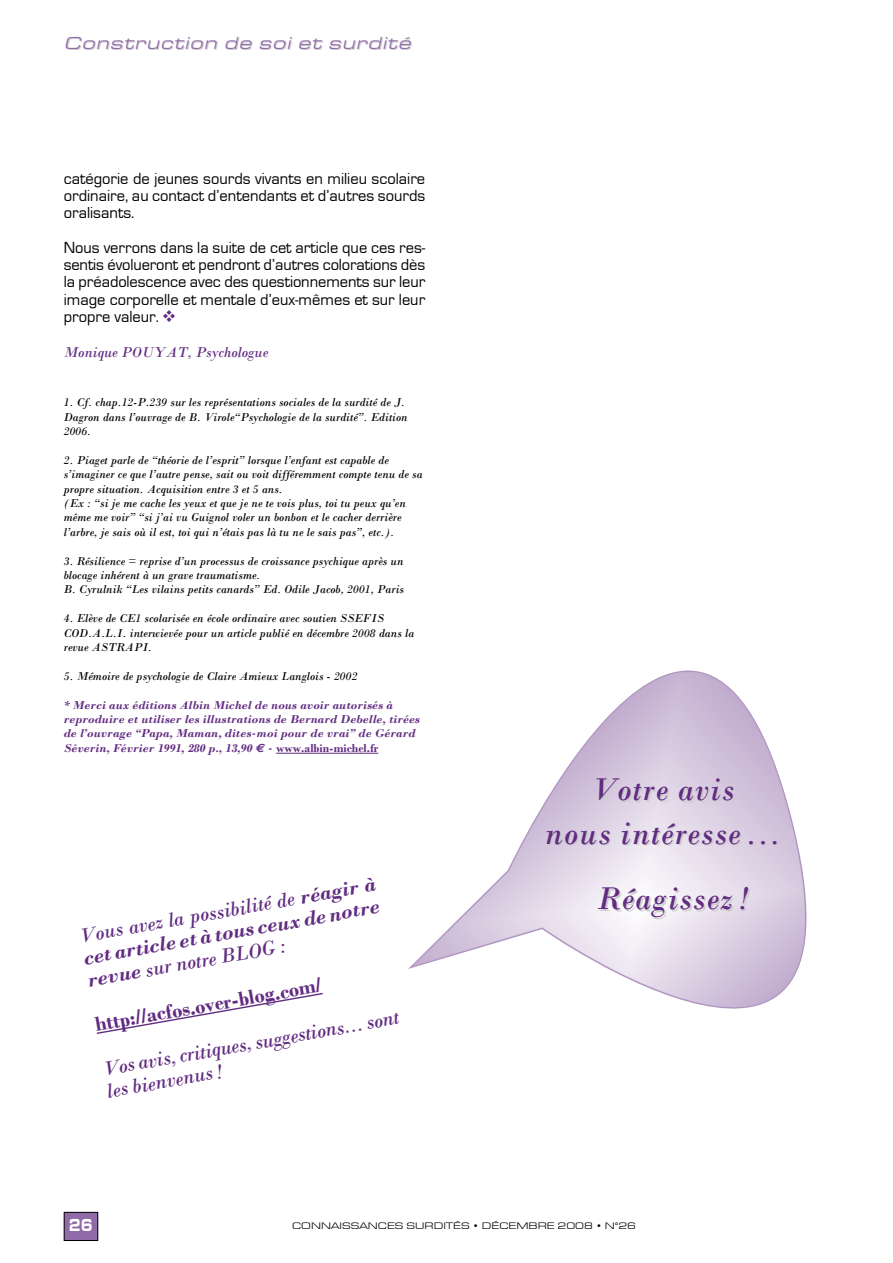
<style>
.page{position:relative;width:893px;height:1263px;background:#fff}
.page>*{position:absolute;margin:0;border:0;box-sizing:border-box;transform-origin:0 0}
.t1{font:italic 33px/43.5px "Bodoni";letter-spacing:.035em;color:#622c82;text-align:center}
.t2{font:italic 700 21px/22.5px "Bodoni";color:#622c82;text-align:justify}
.t3{font:italic 21px/22.5px "Bodoni";color:#622c82}
.t4{font:700 21px "Bodoni";color:#622c82}
.t5{font:italic 18px "Eurostar Regular Extended";color:#916ba8}
.t6{font:18px "Eurostar Black Extended";color:#fff;scale:.7 1}
.t7{font:16.5px/17.2px "Eurostar";color:#000;text-align:justify}
.t8{font:italic 15px "Bodoni";color:#622c82}
.t9{font:italic 12px/14.4px "Bodoni";color:#000}
.t10{font:italic 700 12px/14.5px "Bodoni";color:#622c82}
.t11{font:9.75px "Eurostar Regular Extended";color:#000}
.s1{color:#622c82}
.s2{font-family:"Euro Sans"}
.s3{font-style:normal}
.s4{font-weight:400}
</style>
<div class="page">
<hr style="left:276px;top:753px;width:102px;height:1px;background:#622c82">
<svg style="left:408px;top:670px;width:399px;height:339px"></svg>
<svg style="left:96px;top:992px;width:227px;height:42px"></svg>
<div style="left:64px;top:1212px;width:34px;height:28px;background:#916ba8"></div>
<div style="left:64px;top:1212px;width:34px;height:29px;border:1px solid #000"></div>
<h3 class="t5" style="left:64px;top:32px;width:352px">Construction de soi et surdité</h3>
<h3 class="t7" style="left:64px;top:169px;width:363px">catégorie de jeunes sourds vivants en milieu scolaire ordinaire, au contact d’entendants et d’autres sourds oralisants.</h3>
<h3 class="t7" style="left:64px;top:238px;width:363px">Nous verrons dans la suite de cet article que ces res&shy;sentis évolueront et pendront d’autres colorations dès la préadolescence avec des questionnements sur leur image corporelle et mentale d’eux-mêmes et sur leur propre valeur. <span class="s1">❖</span></h3>
<p class="t8" style="left:64px;top:343px;width:206px">Monique POUYAT, Psychologue</p>
<p class="t9" style="left:64px;top:395px;width:345px">1. Cf. chap.12-P.239 sur les représentations sociales de la surdité de J.<br>Dagron dans l’ouvrage de B. Virole“Psychologie de la surdité”. Edition<br>2006.</p>
<p class="t9" style="left:64px;top:453px;width:360px">2. Piaget parle de “théorie de l’esprit” lorsque l’enfant est capable de s’imaginer ce que l’autre pense, sait ou voit différemment compte tenu de sa propre situation. Acquisition entre 3 et 5 ans.<br>(Ex : “si je me cache les yeux et que je ne te vois plus, toi tu peux qu’en même me voir” “si j’ai vu Guignol voler un bonbon et le cacher derrière l’arbre, je sais où il est, toi qui n’étais pas là tu ne le sais pas”, etc.).</p>
<p class="t9" style="left:64px;top:553px;width:342px">3. Résilience = reprise d’un processus de croissance psychique après un blocage inhérent à un grave traumatisme.<br>B. Cyrulnik “Les vilains petits canards” Ed. Odile Jacob, 2001, Paris</p>
<p class="t9" style="left:64px;top:611px;width:352px">4. Elève de CE1 scolarisée en école ordinaire avec soutien SSEFIS<br>COD.A.L.I. interwievée pour un article publié en décembre 2008 dans la revue ASTRAPI.</p>
<p class="t9" style="left:64px;top:669px;width:295px">5. Mémoire de psychologie de Claire Amieux Langlois - 2002</p>
<p class="t10" style="left:64px;top:697px;width:358px">* Merci aux éditions Albin Michel de nous avoir autorisés à reproduire et utiliser les illustrations de Bernard Debelle, tirées de l’ouvrage “Papa, Maman, dites-moi pour de vrai” de Gérard Séverin, Février 1991, 280 p., 13,90 <span class="s2">€</span> - <span class="s3">www.albin-michel.fr</span></p>
<h2 class="t2" style="left:78px;top:925px;width:302px;rotate:-10deg"><span class="s4">Vous avez la possibilité de</span> réagir à cet article et à tous ceux de notre revue <span class="s4">sur notre BLOG :</span></h2>
<h2 class="t4" style="left:93px;top:1012px;width:231px;rotate:-10deg">http://acfos.over-blog.com/</h2>
<h2 class="t3" style="left:101px;top:1058px;width:302px;rotate:-10deg">Vos avis, critiques, suggestions... sont les bienvenus !</h2>
<h1 class="t1" style="left:545px;top:768px;width:237px">Votre avis<br>nous intéresse...</h1>
<h1 class="t1" style="left:597px;top:877px;width:153px">Réagissez!</h1>
<h3 class="t6" style="left:69px;top:1214px;width:36px">26</h3>
<p class="t11" style="left:292px;top:1219px;width:345px">CONNAISSANCES SURDITÉS • DÉCEMBRE 2008 • N°26</p>
</div>
